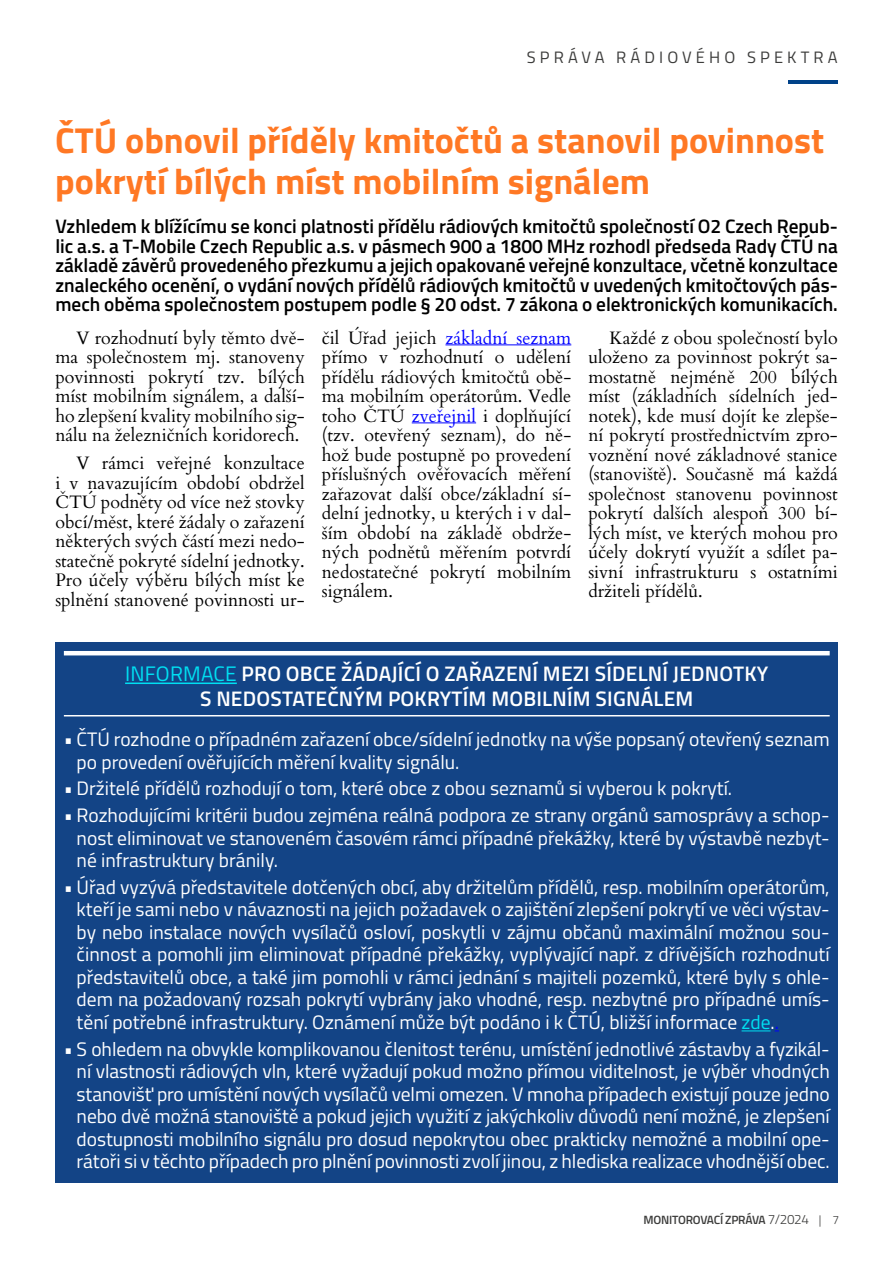
<style>
.page{position:relative;width:893px;height:1263px;background:#fff}
.page>*{position:absolute;margin:0;border:0;box-sizing:border-box;transform-origin:0 0}
.t1{font:700 36px/40.5px "Titillium";color:#ff7824}
.t2{font:600 21px/25.5px "Titillium";letter-spacing:.01em;color:#fff;text-align:center}
.t3{font:19.5px/22.5px "Titillium";color:#fff;text-align:justify}
.t4{font:600 19.5px/19.5px "Titillium";color:#000;text-align:justify}
.t5{font:18px/19.5px "Cardo";color:#000;text-align:justify}
.t6{font:16.5px "Titillium";letter-spacing:.25em;color:#3c3c3b}
.t7{font:600 12px "Titillium";letter-spacing:-.02em;color:#3c3c3b}
.s1{color:#00f}
.s2{font-weight:400;color:#00e0f2}
.s3{color:#00e0f2}
.s4{font-weight:300;font-size:13.5px}
.s5{font-weight:300}
</style>
<div class="page">
<hr style="left:788px;top:80px;width:50px;height:4px;background:#004289">
<hr style="left:445px;top:344px;width:126px;height:1px;background:#00f">
<hr style="left:412px;top:422px;width:64px;height:1px;background:#00f">
<div style="left:55px;top:642px;width:783px;height:540px;background:#134486"></div>
<hr style="left:64px;top:651px;width:766px;height:4px;background:#fff">
<hr style="left:125px;top:682px;width:112px;height:2px;background:#00e0f2">
<hr style="left:64px;top:715px;width:766px;height:1px;background:#fff">
<svg style="left:742px;top:1030px;width:37px;height:1px"></svg>
<p class="t6" style="left:527px;top:46px;width:312px">SPRÁVA RÁDIOVÉHO SPEKTRA</p>
<h1 class="t1" style="left:55px;top:118px;width:770px">ČTÚ obnovil příděly kmitočtů a stanovil povinnost pokrytí bílých míst mobilním signálem</h1>
<p class="t4" style="left:55px;top:216px;width:784px">Vzhledem k blížícímu se konci platnosti přídělu rádiových kmitočtů společností O2 Czech Repub&shy;lic a.s. a T-Mobile Czech Republic a.s. v pásmech 900 a 1800 MHz rozhodl předseda Rady ČTÚ na základě závěrů provedeného přezkumu a jejich opakované veřejné konzultace, včetně konzultace znaleckého ocenění, o vydání nových přídělů rádiových kmitočtů v uvedených kmitočtových pás&shy;mech oběma společnostem postupem podle § 20 odst. 7 zákona o elektronických komunikacích.</p>
<p class="t5" style="left:55px;top:327px;width:251px;text-indent:21px">V rozhodnutí byly těmto dvě&shy;ma společnostem mj. stanoveny povinnosti pokrytí tzv. bílých míst mobilním signálem, a další&shy;ho zlepšení kvality mobilního sig&shy;nálu na železničních koridorech.</p>
<p class="t5" style="left:55px;top:452px;width:251px;text-indent:21px">V rámci veřejné konzultace i v navazujícím období obdržel ČTÚ podněty od více než stovky obcí/měst, které žádaly o zařazení některých svých částí mezi nedo&shy;statečně pokryté sídelní jednotky.<br>Pro účely výběru bílých míst ke splnění stanovené povinnosti ur-</p>
<p class="t5" style="left:322px;top:327px;width:251px">čil Úřad jejich <span class="s1">základní seznam </span>přímo v rozhodnutí o udělení přídělu rádiových kmitočtů obě&shy;ma mobilním operátorům. Vedle toho ČTÚ <span class="s1">zveřejnil</span> i doplňující (tzv. otevřený seznam), do ně&shy;hož bude postupně po provedení příslušných ověřovacích měření zařazovat další obce/základní sí&shy;delní jednotky, u kterých i v dal&shy;ším období na základě obdrže&shy;ných podnětů měřením potvrdí nedostatečné pokrytí mobilním signálem.</p>
<p class="t5" style="left:588px;top:327px;width:251px;text-indent:21px">Každé z obou společností bylo uloženo za povinnost pokrýt sa&shy;mostatně nejméně 200 bílých míst (základních sídelních jed&shy;notek), kde musí dojít ke zlepše&shy;ní pokrytí prostřednictvím zpro&shy;voznění nové základnové stanice (stanoviště). Současně má každá společnost stanovenu povinnost pokrytí dalších alespoň 300 bí&shy;lých míst, ve kterých mohou pro účely dokrytí využít a sdílet pa&shy;sivní infrastrukturu s ostatními držiteli přídělů.</p>
<p class="t2" style="left:125px;top:660px;width:645px"><span class="s2">INFORMACE</span> PRO OBCE ŽÁDAJÍCÍ O ZAŘAZENÍ MEZI SÍDELNÍ JEDNOTKY<br>S NEDOSTATEČNÝM POKRYTÍM MOBILNÍM SIGNÁLEM</p>
<p class="t3" style="left:77px;top:727px;width:754px;text-indent:-13px">• ČTÚ rozhodne o případném zařazení obce/sídelní jednotky na výše popsaný otevřený seznam po provedení ověřujících měření kvality signálu.</p>
<p class="t3" style="left:64px;top:776px;width:670px">• Držitelé přídělů rozhodují o tom, které obce z obou seznamů si vyberou k pokrytí.</p>
<p class="t3" style="left:77px;top:803px;width:754px;text-indent:-13px">• Rozhodujícími kritérii budou zejména reálná podpora ze strany orgánů samosprávy a schop&shy;nost eliminovat ve stanoveném časovém rámci případné překážky, které by výstavbě nezbyt&shy;né infrastruktury bránily.</p>
<p class="t3" style="left:77px;top:875px;width:755px;text-indent:-13px">• Úřad vyzývá představitele dotčených obcí, aby držitelům přídělů, resp. mobilním operátorům, kteří je sami nebo v návaznosti na jejich požadavek o zajištění zlepšení pokrytí ve věci výstav&shy;by nebo instalace nových vysílačů osloví, poskytli v zájmu občanů maximální možnou sou&shy;činnost a pomohli jim eliminovat případné překážky, vyplývající např. z dřívějších rozhodnutí představitelů obce, a také jim pomohli v rámci jednání s majiteli pozemků, které byly s ohle&shy;dem na požadovaný rozsah pokrytí vybrány jako vhodné, resp. nezbytné pro případné umís&shy;tění potřebné infrastruktury. Oznámení může být podáno i k ČTÚ, bližší informace <span class="s3">zde</span>.<span class="s1">.</span></p>
<p class="t3" style="left:77px;top:1036px;width:755px;text-indent:-13px">• S ohledem na obvykle komplikovanou členitost terénu, umístění jednotlivé zástavby a fyzikál&shy;ní vlastnosti rádiových vln, které vyžadují pokud možno přímou viditelnost, je výběr vhodných stanovišť pro umístění nových vysílačů velmi omezen. V mnoha případech existují pouze jedno nebo dvě možná stanoviště a pokud jejich využití z jakýchkoliv důvodů není možné, je zlepšení dostupnosti mobilního signálu pro dosud nepokrytou obec prakticky nemožné a mobilní ope&shy;rátoři si v těchto případech pro plnění povinnosti zvolí jinou, z hlediska realizace vhodnější obec.</p>
<p class="t7" style="left:643px;top:1211px;width:197px">MONITOROVACÍ ZPRÁVA <span class="s4">7/2024</span> <span class="s5">| 7</span></p>
</div>
